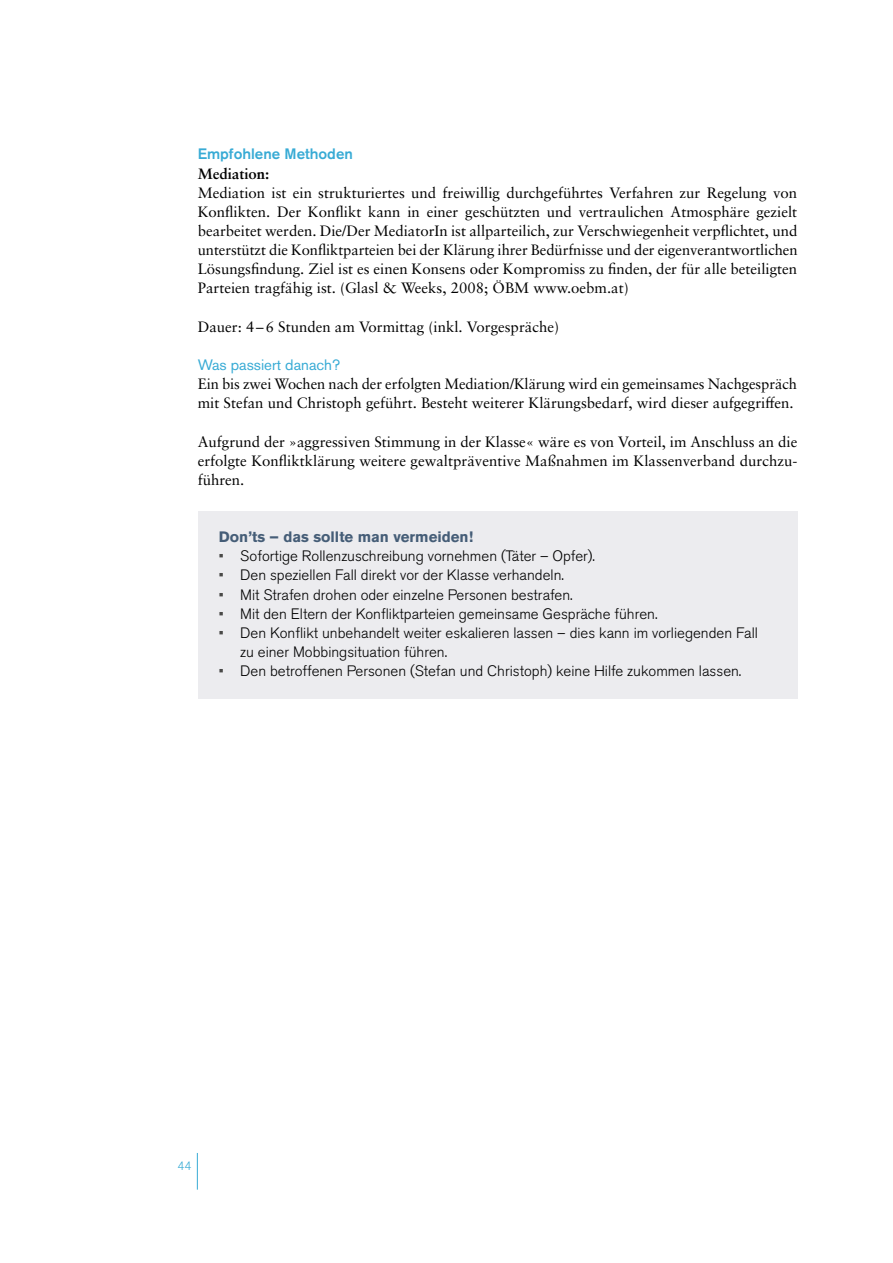
<style>
.page{position:relative;width:893px;height:1263px;background:#fff}
.page>*{position:absolute;margin:0;border:0;box-sizing:border-box;transform-origin:0 0}
.Lauftext{font:15px/19.2px "Sabon LT Pro";color:#000;text-align:justify}
.t1{font:300 15px/19.2px "Akzidenz Grotesk Pro";color:#000}
.Infokasten_Tipp_Überschrift{font:700 15px "Akzidenz Grotesk Pro";color:#455d77}
.Überschrift_3_ohne_Nummer{font:500 15px "Akzidenz Grotesk Pro";color:#38abd5}
.Überschrift_4_ohne_Nummer{font:15px "Akzidenz Grotesk Pro";color:#38abd5}
.Lauftext-2{font:700 15px "Sabon LT Pro";color:#000}
.t2{font:300 12px "Akzidenz Grotesk Pro";color:#38abd5}
.s1{font-weight:400;color:#494948}
</style>
<div class="page">
<hr style="left:197px;top:1153px;width:1px;height:36px;background:#38abd5">
<div style="left:198px;top:512px;width:599px;height:53px;background:#ececef"></div>
<div style="left:198px;top:556px;width:599px;height:47px;background:#ececef"></div>
<div style="left:198px;top:595px;width:599px;height:47px;background:#ececef"></div>
<div style="left:198px;top:614px;width:599px;height:66px;background:#ececef"></div>
<div style="left:198px;top:652px;width:599px;height:47px;background:#ececef"></div>
<h4 class="Überschrift_3_ohne_Nummer" style="left:198px;top:144px;width:157px">Empfohlene Methoden</h4>
<p class="Lauftext-2" style="left:198px;top:164px;width:73px">Mediation:</p>
<p class="Lauftext" style="left:198px;top:183px;width:601px">Mediation ist ein strukturiertes und freiwillig durchgeführtes Verfahren zur Regelung von Konflikten. Der Konflikt kann in einer geschützten und vertraulichen Atmosphäre gezielt bearbeitet werden. Die/Der MediatorIn ist allparteilich, zur Verschwiegenheit verpflichtet, und unterstützt die Konfliktparteien bei der Klärung ihrer Bedürfnisse und der eigenverantwortlichen Lösungsfindung. Ziel ist es einen Konsens oder Kompromiss zu finden, der für alle beteiligten Parteien tragfähig ist. (Glasl &amp; Weeks, 2008; ÖBM www.oebm.at)</p>
<p class="Lauftext" style="left:198px;top:316px;width:363px">Dauer: 4–6 Stunden am Vormittag (inkl. Vorgespräche)</p>
<p class="Überschrift_4_ohne_Nummer" style="left:198px;top:355px;width:144px">Was passiert danach?</p>
<p class="Lauftext" style="left:198px;top:374px;width:601px">Ein bis zwei Wochen nach der erfolgten Mediation/Klärung wird ein gemeinsames Nachgespräch mit Stefan und Christoph geführt. Besteht weiterer Klärungsbedarf, wird dieser aufgegriffen.</p>
<p class="Lauftext" style="left:198px;top:431px;width:601px">Aufgrund der »aggressiven Stimmung in der Klasse« wäre es von Vorteil, im Anschluss an die erfolgte Konfliktklärung weitere gewaltpräventive Maßnahmen im Klassenverband durchzu&shy;führen.</p>
<h4 class="Infokasten_Tipp_Überschrift" style="left:219px;top:527px;width:256px">Don’ts – das sollte man vermeiden!</h4>
<p class="t1" style="left:219px;top:546px;width:378px"><span class="s1">•</span> Sofortige Rollenzuschreibung vornehmen (Täter – Opfer).</p>
<p class="t1" style="left:219px;top:566px;width:346px"><span class="s1">•</span> Den speziellen Fall direkt vor der Klasse verhandeln.</p>
<p class="t1" style="left:219px;top:585px;width:355px"><span class="s1">•</span> Mit Strafen drohen oder einzelne Personen bestrafen.</p>
<p class="t1" style="left:219px;top:604px;width:440px"><span class="s1">•</span> Mit den Eltern der Konfliktparteien gemeinsame Gespräche führen.</p>
<p class="t1" style="left:240px;top:623px;width:519px;text-indent:-21px"><span class="s1">•</span> Den Konflikt unbehandelt weiter eskalieren lassen – dies kann im vorliegenden Fall zu einer Mobbingsituation führen.</p>
<p class="t1" style="left:219px;top:661px;width:524px"><span class="s1">•</span> Den betroffenen Personen (Stefan und Christoph) keine Hilfe zukommen lassen.</p>
<p class="t2" style="left:177px;top:1158px;width:15px">44</p>
</div>
